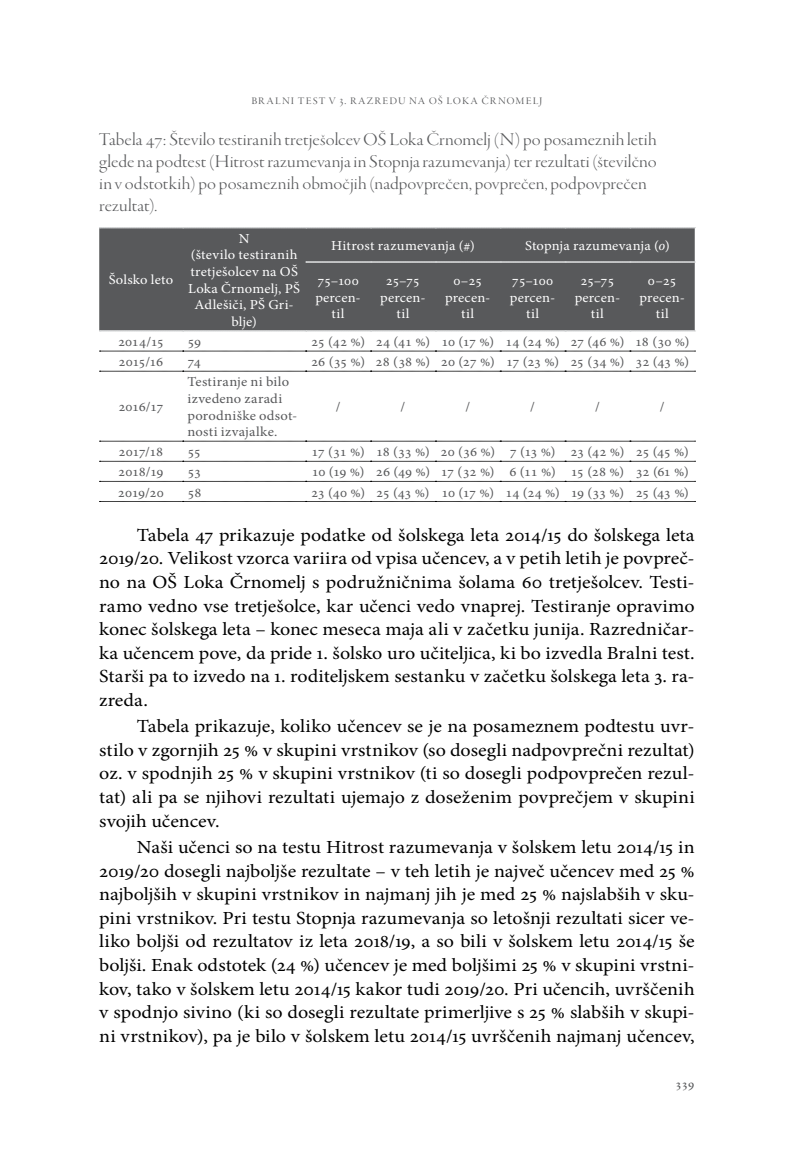
<style>
.page{position:relative;width:794px;height:1166px;background:#fff}
.page>*{position:absolute;margin:0;border:0;box-sizing:border-box;transform-origin:0 0}
.Telo_besedila_osnovn{font:18.55px/23.6px "Minion Pro";color:#000;text-align:justify;scale:1.08 1}
._00_Nadpis_tabela{font:18.55px/21.9px "Garamond Premr Pro Lt Disp";color:#58595b;scale:1.08 1}
.t1{font:14px "Garamond Premr Pro Lt Disp";letter-spacing:.075em;color:#58595b}
._01_Tabela{font:13.65px/16.6px "Minion Pro";letter-spacing:.015em;color:#58595b;scale:1.06 1}
._02_Tabela_header{font:13.65px/16.6px "Minion Pro";letter-spacing:.015em;color:#fff;text-align:center;scale:1.06 1}
.t2{font:500 13.47px "Garamond Premr Pro";color:#58595b;scale:1.08 1}
.s1{font-style:italic}
</style>
<div class="page">
<div style="left:99px;top:228px;width:595px;height:103px;background:#58595b"></div>
<svg style="left:306px;top:262px;width:389px;height:1px"></svg>
<svg style="left:99px;top:351px;width:596px;height:1px"></svg>
<svg style="left:99px;top:371px;width:596px;height:1px"></svg>
<svg style="left:99px;top:441px;width:596px;height:1px"></svg>
<svg style="left:99px;top:461px;width:596px;height:1px"></svg>
<svg style="left:99px;top:481px;width:596px;height:1px"></svg>
<svg style="left:99px;top:501px;width:596px;height:1px"></svg>
<svg style="left:99px;top:227px;width:596px;height:1px"></svg>
<svg style="left:99px;top:331px;width:596px;height:1px"></svg>
<p class="t1" style="left:251px;top:92px;width:292px">bralni test v 3. razredu na oš loka črnomelj</p>
<p class="_00_Nadpis_tabela" style="left:99px;top:129px;width:518px">Tabela 47: Število testiranih tretješolcev OŠ Loka Črnomelj (N) po posameznih letih glede na podtest (Hitrost razumevanja in Stopnja razumevanja) ter rezultati (številčno in v odstotkih) po posameznih območjih (nadpovprečen, povprečen, podpovprečen rezultat).</p>
<p class="_02_Tabela_header" style="left:109px;top:272px;width:62px">Šolsko leto</p>
<p class="_02_Tabela_header" style="left:239px;top:230px;width:12px">N</p>
<p class="_02_Tabela_header" style="left:188px;top:247px;width:107px">(število testiranih tretješolcev na OŠ<br>Loka Črnomelj, PŠ<br>Adlešiči, PŠ Gri&shy;blje)</p>
<p class="_02_Tabela_header" style="left:331px;top:237px;width:137px">Hitrost razumevanja (#)</p>
<p class="_02_Tabela_header" style="left:525px;top:237px;width:138px">Stopnja razumevanja (<span class="s1">0</span>)</p>
<p class="_02_Tabela_header" style="left:315px;top:272px;width:44px">75–100 percen&shy;til</p>
<p class="_02_Tabela_header" style="left:380px;top:272px;width:44px">25–75 percen&shy;til</p>
<p class="_02_Tabela_header" style="left:445px;top:272px;width:44px">0–25 precen&shy;til</p>
<p class="_02_Tabela_header" style="left:510px;top:272px;width:44px">75–100 percen&shy;til</p>
<p class="_02_Tabela_header" style="left:575px;top:272px;width:44px">25–75 percen&shy;til</p>
<p class="_02_Tabela_header" style="left:639px;top:272px;width:44px">0–25 precen&shy;til</p>
<p class="_01_Tabela" style="left:118px;top:333px;width:45px">2014/15</p>
<p class="_01_Tabela" style="left:188px;top:333px;width:15px">59</p>
<p class="_01_Tabela" style="left:311px;top:333px;width:52px">25 (42 %)</p>
<p class="_01_Tabela" style="left:376px;top:333px;width:53px">24 (41 %)</p>
<p class="_01_Tabela" style="left:441px;top:333px;width:51px">10 (17 %)</p>
<p class="_01_Tabela" style="left:505px;top:333px;width:53px">14 (24 %)</p>
<p class="_01_Tabela" style="left:570px;top:333px;width:52px">27 (46 %)</p>
<p class="_01_Tabela" style="left:635px;top:333px;width:53px">18 (30 %)</p>
<p class="_01_Tabela" style="left:118px;top:354px;width:44px">2015/16</p>
<p class="_01_Tabela" style="left:188px;top:354px;width:14px">74</p>
<p class="_01_Tabela" style="left:311px;top:354px;width:52px">26 (35 %)</p>
<p class="_01_Tabela" style="left:375px;top:354px;width:53px">28 (38 %)</p>
<p class="_01_Tabela" style="left:441px;top:354px;width:52px">20 (27 %)</p>
<p class="_01_Tabela" style="left:506px;top:354px;width:51px">17 (23 %)</p>
<p class="_01_Tabela" style="left:570px;top:354px;width:53px">25 (34 %)</p>
<p class="_01_Tabela" style="left:635px;top:354px;width:52px">32 (43 %)</p>
<p class="_01_Tabela" style="left:118px;top:399px;width:44px">2016/17</p>
<p class="_01_Tabela" style="left:188px;top:374px;width:105px">Testiranje ni bilo izvedeno zaradi porodniške odsot&shy;nosti izvajalke.</p>
<p class="_01_Tabela" style="left:336px;top:399px;width:6px">/</p>
<p class="_01_Tabela" style="left:400px;top:399px;width:6px">/</p>
<p class="_01_Tabela" style="left:465px;top:399px;width:6px">/</p>
<p class="_01_Tabela" style="left:530px;top:399px;width:6px">/</p>
<p class="_01_Tabela" style="left:595px;top:399px;width:6px">/</p>
<p class="_01_Tabela" style="left:660px;top:399px;width:6px">/</p>
<p class="_01_Tabela" style="left:119px;top:444px;width:44px">2017/18</p>
<p class="_01_Tabela" style="left:188px;top:444px;width:14px">55</p>
<p class="_01_Tabela" style="left:311px;top:444px;width:52px">17 (31 %)</p>
<p class="_01_Tabela" style="left:376px;top:444px;width:52px">18 (33 %)</p>
<p class="_01_Tabela" style="left:440px;top:444px;width:53px">20 (36 %)</p>
<p class="_01_Tabela" style="left:510px;top:444px;width:45px">7 (13 %)</p>
<p class="_01_Tabela" style="left:570px;top:444px;width:52px">23 (42 %)</p>
<p class="_01_Tabela" style="left:635px;top:444px;width:52px">25 (45 %)</p>
<p class="_01_Tabela" style="left:118px;top:464px;width:44px">2018/19</p>
<p class="_01_Tabela" style="left:188px;top:464px;width:14px">53</p>
<p class="_01_Tabela" style="left:312px;top:464px;width:51px">10 (19 %)</p>
<p class="_01_Tabela" style="left:376px;top:464px;width:53px">26 (49 %)</p>
<p class="_01_Tabela" style="left:441px;top:464px;width:52px">17 (32 %)</p>
<p class="_01_Tabela" style="left:509px;top:464px;width:45px">6 (11 %)</p>
<p class="_01_Tabela" style="left:571px;top:464px;width:52px">15 (28 %)</p>
<p class="_01_Tabela" style="left:635px;top:464px;width:52px">32 (61 %)</p>
<p class="_01_Tabela" style="left:118px;top:484px;width:45px">2019/20</p>
<p class="_01_Tabela" style="left:188px;top:484px;width:15px">58</p>
<p class="_01_Tabela" style="left:311px;top:484px;width:52px">23 (40 %)</p>
<p class="_01_Tabela" style="left:376px;top:484px;width:52px">25 (43 %)</p>
<p class="_01_Tabela" style="left:441px;top:484px;width:51px">10 (17 %)</p>
<p class="_01_Tabela" style="left:505px;top:484px;width:53px">14 (24 %)</p>
<p class="_01_Tabela" style="left:571px;top:484px;width:52px">19 (33 %)</p>
<p class="_01_Tabela" style="left:635px;top:484px;width:52px">25 (43 %)</p>
<p class="Telo_besedila_osnovn" style="left:99px;top:523px;width:553px;text-indent:38px">Tabela 47 prikazuje podatke od šolskega leta 2014/15 do šolskega leta 2019/20. Velikost vzorca variira od vpisa učencev, a v petih letih je povpreč&shy;no na OŠ Loka Črnomelj s podružničnima šolama 60 tretješolcev. Testi&shy;ramo vedno vse tretješolce, kar učenci vedo vnaprej. Testiranje opravimo konec šolskega leta – konec meseca maja ali v začetku junija. Razredničar&shy;ka učencem pove, da pride 1. šolsko uro učiteljica, ki bo izvedla Bralni test.<br>Starši pa to izvedo na 1. roditeljskem sestanku v začetku šolskega leta 3. ra&shy;zreda.</p>
<p class="Telo_besedila_osnovn" style="left:99px;top:714px;width:553px;text-indent:38px">Tabela prikazuje, koliko učencev se je na posameznem podtestu uvr&shy;stilo v zgornjih 25 % v skupini vrstnikov (so dosegli nadpovprečni rezultat) oz. v spodnjih 25 % v skupini vrstnikov (ti so dosegli podpovprečen rezul&shy;tat) ali pa se njihovi rezultati ujemajo z doseženim povprečjem v skupini svojih učencev.</p>
<p class="Telo_besedila_osnovn" style="left:99px;top:835px;width:553px;text-indent:38px">Naši učenci so na testu Hitrost razumevanja v šolskem letu 2014/15 in 2019/20 dosegli najboljše rezultate – v teh letih je največ učencev med 25 % najboljših v skupini vrstnikov in najmanj jih je med 25 % najslabših v sku&shy;pini vrstnikov. Pri testu Stopnja razumevanja so letošnji rezultati sicer ve&shy;liko boljši od rezultatov iz leta 2018/19, a so bili v šolskem letu 2014/15 še boljši. Enak odstotek (24 %) učencev je med boljšimi 25 % v skupini vrstni&shy;kov, tako v šolskem letu 2014/15 kakor tudi 2019/20. Pri učencih, uvrščenih v spodnjo sivino (ki so dosegli rezultate primerljive s 25 % slabših v skupi&shy;ni vrstnikov), pa je bilo v šolskem letu 2014/15 uvrščenih najmanj učencev,</p>
<p class="t2" style="left:675px;top:1075px;width:20px">339</p>
</div>
